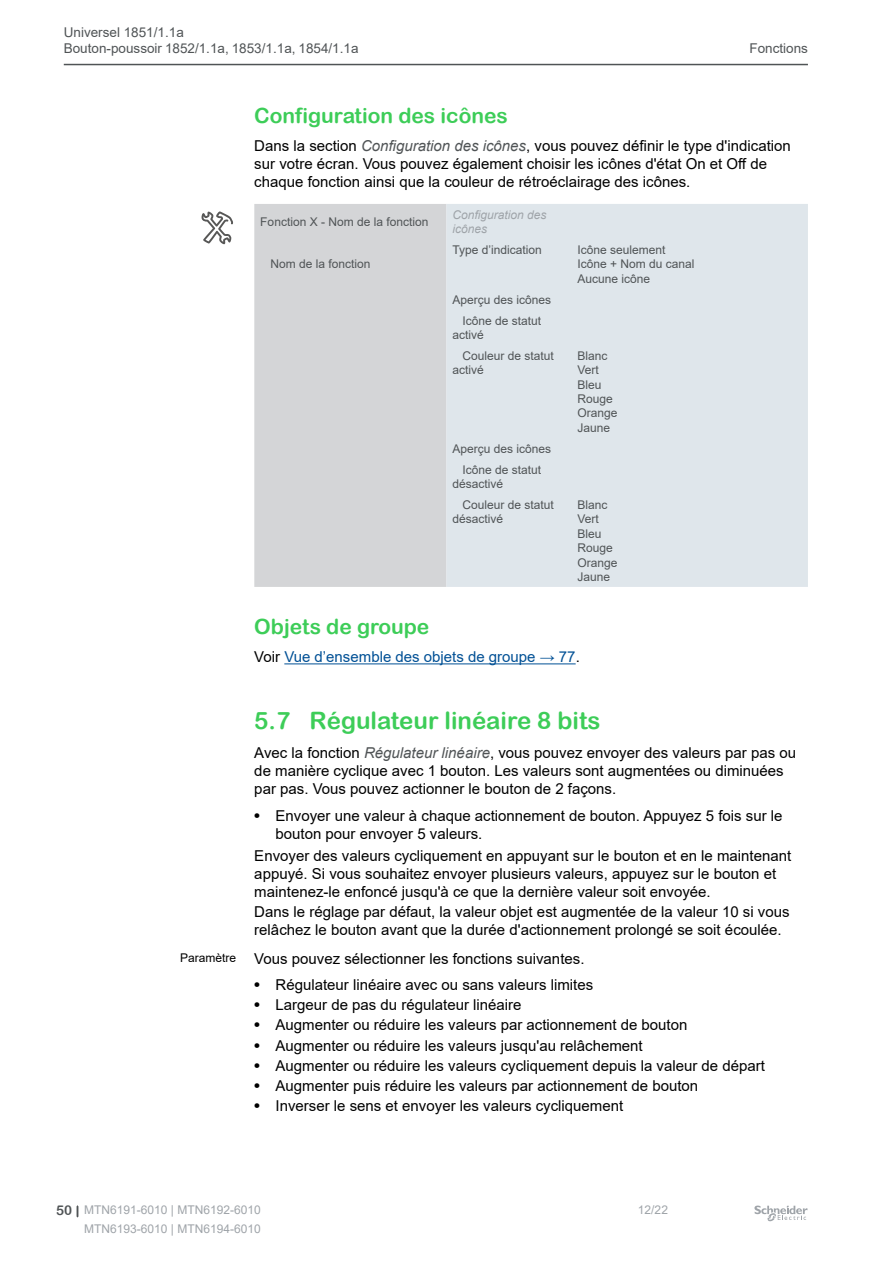
<style>
.page{position:relative;width:893px;height:1263px;background:#fff}
.page>*{position:absolute;margin:0;border:0;box-sizing:border-box;transform-origin:0 0}
.t1{font:24px "Arial Rounded MT Bold";color:#3dcd58}
.t2{font:21px "Arial Rounded MT Bold";color:#3dcd58}
.t3{font:15px/18px "Arial";color:#000}
.t4{font:15px "Arial";color:#005095}
.t5{font:13.5px/16.2px "Arial";color:#505456}
.t6{font:12px/14.4px "Arial";color:#505456}
.t7{font:12px "Arial";color:#9fa4a9}
.t8{font:italic 12px/14.4px "Arial";color:#9fa4a9}
.t9{font:12px "Arial";color:#000}
.s1{font-style:italic;color:#505456}
.s2{color:#000}
.s3{font-family:"Helvetica World"}
.s4{font-family:"Arial Rounded MT Bold";font-size:13.5px;color:#505456}
</style>
<div class="page">
<svg style="left:754px;top:1205px;width:54px;height:17px"></svg>
<hr style="left:64px;top:64px;width:744px;height:1px;background:#505456">
<hr style="left:284px;top:663px;width:292px;height:1px;background:#005095">
<div style="left:254px;top:204px;width:192px;height:383px;background:#d4d5d7"></div>
<div style="left:446px;top:204px;width:362px;height:383px;background:#dfe6eb"></div>
<svg style="left:202px;top:211px;width:31px;height:33px"></svg>
<p class="t5" style="left:64px;top:24px;width:296px">Universel 1851/1.1a<br>Bouton-poussoir 1852/1.1a, 1853/1.1a, 1854/1.1a</p>
<p class="t5" style="left:749px;top:40px;width:60px">Fonctions</p>
<h2 class="t2" style="left:254px;top:103px;width:255px">Configuration des icônes</h2>
<p class="t3" style="left:254px;top:137px;width:538px">Dans la section <span class="s1">Configuration des icônes</span>, vous pouvez définir le type d'indication sur votre écran. Vous pouvez également choisir les icônes d'état On et Off de chaque fonction ainsi que la couleur de rétroéclairage des icônes.</p>
<p class="t6" style="left:260px;top:214px;width:170px">Fonction X - Nom de la fonction</p>
<p class="t8" style="left:452px;top:207px;width:96px">Configuration des icônes</p>
<p class="t6" style="left:270px;top:257px;width:102px">Nom de la fonction</p>
<p class="t6" style="left:452px;top:242px;width:91px">Type d’indication</p>
<p class="t6" style="left:577px;top:242px;width:119px">Icône seulement<br>Icône + Nom du canal<br>Aucune icône</p>
<p class="t6" style="left:452px;top:289px;width:100px;line-height:21px;text-align:center">Aperçu des icônes<br>Icône de statut</p>
<p class="t6" style="left:462px;top:324px;width:93px;line-height:20.7px;text-indent:-10px">activé<br>Couleur de statut</p>
<p class="t6" style="left:452px;top:363px;width:33px">activé</p>
<p class="t6" style="left:577px;top:348px;width:42px">Blanc<br>Vert<br>Bleu<br>Rouge<br>Orange<br>Jaune</p>
<p class="t6" style="left:452px;top:438px;width:100px;line-height:21px;text-align:center">Aperçu des icônes<br>Icône de statut</p>
<p class="t6" style="left:462px;top:473px;width:93px;line-height:20.7px;text-indent:-10px">désactivé<br>Couleur de statut</p>
<p class="t6" style="left:452px;top:512px;width:52px">désactivé</p>
<p class="t6" style="left:577px;top:497px;width:42px">Blanc<br>Vert<br>Bleu<br>Rouge<br>Orange<br>Jaune</p>
<h2 class="t2" style="left:254px;top:614px;width:177px">Objets de groupe</h2>
<p class="t4" style="left:254px;top:647px;width:327px"><span class="s2">Voir</span> Vue d’ensemble des objets de groupe → 77<span class="s2">.</span></p>
<p class="t9" style="left:180px;top:949px;width:58px">Paramètre</p>
<h1 class="t1" style="left:254px;top:707px;width:348px">5.7 Régulateur linéaire 8 bits</h1>
<p class="t3" style="left:254px;top:744px;width:543px">Avec la fonction <span class="s1">Régulateur linéaire</span>, vous pouvez envoyer des valeurs par pas ou de manière cyclique avec 1 bouton. Les valeurs sont augmentées ou diminuées par pas. Vous pouvez actionner le bouton de 2 façons.</p>
<p class="t3" style="left:276px;top:806px;width:509px;text-indent:-21px"><span class="s3">•</span> Envoyer une valeur à chaque actionnement de bouton. Appuyez 5 fois sur le bouton pour envoyer 5 valeurs.</p>
<p class="t3" style="left:254px;top:846px;width:538px">Envoyer des valeurs cycliquement en appuyant sur le bouton et en le maintenant appuyé. Si vous souhaitez envoyer plusieurs valeurs, appuyez sur le bouton et maintenez-le enfoncé jusqu'à ce que la dernière valeur soit envoyée.</p>
<p class="t3" style="left:254px;top:903px;width:537px">Dans le réglage par défaut, la valeur objet est augmentée de la valeur 10 si vous relâchez le bouton avant que la durée d'actionnement prolongé se soit écoulée.</p>
<p class="t3" style="left:254px;top:949px;width:332px">Vous pouvez sélectionner les fonctions suivantes.</p>
<p class="t3" style="left:254px;top:976px;width:340px"><span class="s3">•</span> Régulateur linéaire avec ou sans valeurs limites</p>
<p class="t3" style="left:254px;top:996px;width:269px"><span class="s3">•</span> Largeur de pas du régulateur linéaire</p>
<p class="t3" style="left:254px;top:1016px;width:435px"><span class="s3">•</span> Augmenter ou réduire les valeurs par actionnement de bouton</p>
<p class="t3" style="left:254px;top:1036px;width:390px"><span class="s3">•</span> Augmenter ou réduire les valeurs jusqu'au relâchement</p>
<p class="t3" style="left:254px;top:1056px;width:512px"><span class="s3">•</span> Augmenter ou réduire les valeurs cycliquement depuis la valeur de départ</p>
<p class="t3" style="left:254px;top:1076px;width:445px"><span class="s3">•</span> Augmenter puis réduire les valeurs par actionnement de bouton</p>
<p class="t3" style="left:254px;top:1096px;width:370px"><span class="s3">•</span> Inverser le sens et envoyer les valeurs cycliquement</p>
<p class="t7" style="left:56px;top:1202px;width:206px"><span class="s4">50</span> MTN6191-6010 | MTN6192-6010</p>
<p class="t7" style="left:638px;top:1202px;width:32px">12/22</p>
<p class="t7" style="left:84px;top:1220px;width:178px">MTN6193-6010 | MTN6194-6010</p>
</div>
